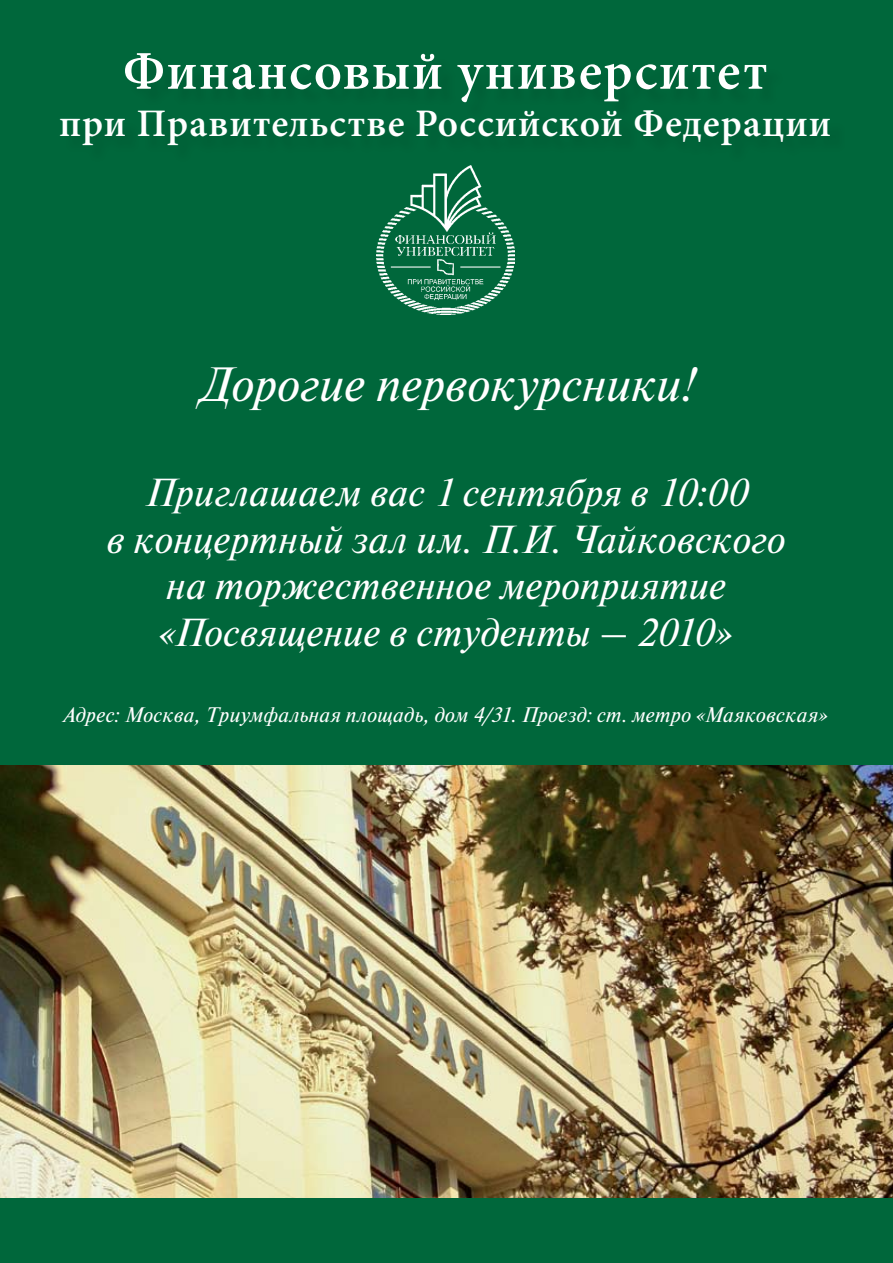
<style>
.page{position:relative;width:893px;height:1263px;background:#00673b}
.page>*{position:absolute;margin:0;border:0;box-sizing:border-box;transform-origin:0 0}
.t1{font:600 54px "Minion Pro";letter-spacing:.025em;color:#fff}
.t2{font:italic 48px "Newton C";letter-spacing:.005em;color:#fff}
.t3{font:italic 39px/46.8px "Newton C";letter-spacing:.01em;color:#fff;text-align:center}
.t4{font:600 39px "Minion Pro";letter-spacing:.025em;color:#fff}
.t5{font:italic 21px "Newton C";letter-spacing:.01em;color:#fff}
</style>
<div class="page">
<img style="left:0;top:765px;width:893px;height:432px">
<img style="left:376px;top:165px;width:138px;height:150px">
<h1 class="t1" style="left:123px;top:34px;width:646px">Финансовый университет</h1>
<p class="t4" style="left:59px;top:96px;width:774px">при Правительстве Российской Федерации</p>
<p class="t2" style="left:199px;top:359px;width:495px">Дорогие первокурсники!</p>
<p class="t3" style="left:106px;top:469px;width:680px">Приглашаем вас 1 сентября в 10:00<br>в концертный зал им. П.И. Чайковского на торжественное мероприятие «Посвящение в студенты – 2010»</p>
<p class="t5" style="left:62px;top:703px;width:767px">Адрес: Москва, Триумфальная площадь, дом 4/31. Проезд: ст. метро «Маяковская»</p>
</div>
